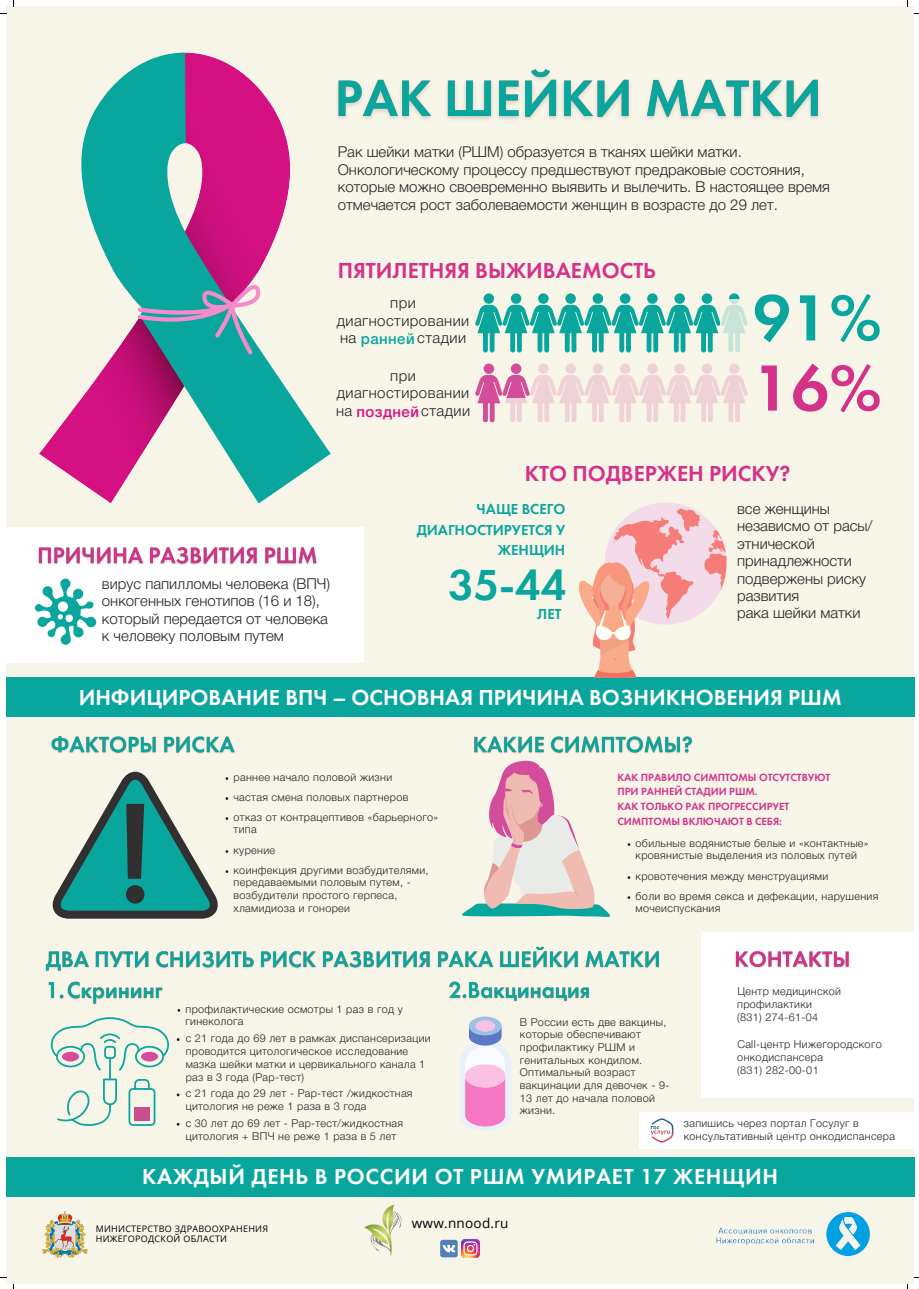
<style>
.page{position:relative;width:919px;height:1289px;background:#fff}
.page>*{position:absolute;margin:0;border:0;box-sizing:border-box;transform-origin:0 0}
.t1{font:67.5px "Futura Demi C";color:#09a69d}
.t2{font:67.5px "Futura Demi C";color:#d43189}
.t3{font:45px "Futura Demi C";color:#09a69d}
.t4{font:22.5px "Futura Demi C";color:#fff}
.t5{font:22.5px "Futura Demi C";color:#d43189}
.t6{font:22.5px "Futura Demi C";letter-spacing:.03em;color:#fff}
.t7{font:300 15px/17.5px "Helvetica Neue Cyr";color:#222}
.t8{font:300 15px "Helvetica Neue Cyr";letter-spacing:.03em;color:#222}
.t9{font:15px/20.9px "Futura Demi C";color:#09a69d;text-align:right}
.t10{font:500 15px "Helvetica Neue Cyr";letter-spacing:.03em;color:#09a69d}
.t11{font:500 15px "Helvetica Neue Cyr";letter-spacing:.03em;color:#db0e7d}
.t12{font:13.5px "Open Sans";letter-spacing:.02em;color:#000}
.t13{font:300 10.88px "Helvetica Neue Cyr";letter-spacing:.03em;color:#222}
.t14{font:300 10.8px/12.7px "Helvetica Neue Cyr";letter-spacing:.03em;color:#222}
.t15{font:10.8px/14.6px "Futura Demi C";color:#d43189}
.t16{font:9px "Open Sans";letter-spacing:.03em;color:#000}
.s1{font-weight:300;color:#222}
.s2{color:#f7f4e8}
</style>
<div class="page">
<div style="left:6px;top:6px;width:907px;height:1277px;background:#f7f4e8"></div>
<img style="left:364px;top:1205px;width:38px;height:49px">
<div style="left:399px;top:1234px;width:103px;height:28px;background:#f7f4e8"></div>
<img style="left:43px;top:1211px;width:45px;height:46px">
<img style="left:461px;top:1239px;width:18px;height:18px">
<svg style="left:440px;top:1239px;width:17px;height:18px"></svg>
<svg style="left:39px;top:414px;width:31px;height:61px"></svg>
<svg style="left:70px;top:53px;width:260px;height:450px"></svg>
<svg style="left:137px;top:285px;width:123px;height:69px;background:#5b99a7"></svg>
<div style="left:6px;top:677px;width:907px;height:39px;background:#09a69d"></div>
<div style="left:6px;top:1156px;width:907px;height:40px;background:#09a69d"></div>
<img style="left:826px;top:1212px;width:45px;height:44px">
<div style="left:483px;top:293px;width:11px;height:11px;background:#09a69d;border-radius:50%"></div>
<div style="left:510px;top:293px;width:11px;height:11px;background:#09a69d;border-radius:50%"></div>
<div style="left:538px;top:293px;width:10px;height:11px;background:#09a69d;border-radius:50%"></div>
<div style="left:565px;top:293px;width:10px;height:11px;background:#09a69d;border-radius:50%"></div>
<div style="left:592px;top:293px;width:11px;height:11px;background:#09a69d;border-radius:50%"></div>
<div style="left:619px;top:293px;width:11px;height:11px;background:#09a69d;border-radius:50%"></div>
<div style="left:647px;top:293px;width:10px;height:11px;background:#09a69d;border-radius:50%"></div>
<div style="left:674px;top:293px;width:10px;height:11px;background:#09a69d;border-radius:50%"></div>
<div style="left:701px;top:293px;width:11px;height:11px;background:#09a69d;border-radius:50%"></div>
<div style="left:728px;top:293px;width:11px;height:11px;background:#09a69d;border-radius:50%"></div>
<svg style="left:475px;top:305px;width:245px;height:47px"></svg>
<svg style="left:720px;top:299px;width:28px;height:54px"></svg>
<div style="left:483px;top:363px;width:11px;height:11px;background:#d34d9c;border-radius:50%"></div>
<div style="left:510px;top:363px;width:11px;height:11px;background:#d34d9c;border-radius:50%"></div>
<svg style="left:475px;top:375px;width:54px;height:47px"></svg>
<svg style="left:529px;top:363px;width:219px;height:59px"></svg>
<div style="left:6px;top:527px;width:358px;height:136px;background:#fff"></div>
<svg style="left:35px;top:578px;width:61px;height:66px"></svg>
<svg style="left:578px;top:508px;width:149px;height:169px"></svg>
<svg style="left:52px;top:771px;width:166px;height:147px"></svg>
<svg style="left:462px;top:762px;width:148px;height:154px"></svg>
<hr style="left:109px;top:1057px;width:2px;height:23px;background:#09a69d">
<svg style="left:128px;top:1079px;width:27px;height:46px"></svg>
<svg style="left:51px;top:1017px;width:118px;height:53px"></svg>
<svg style="left:57px;top:1078px;width:60px;height:47px"></svg>
<div style="left:134px;top:1106px;width:15px;height:13px;background:#c94e8c"></div>
<div style="left:701px;top:932px;width:212px;height:165px;background:#fff"></div>
<svg style="left:460px;top:1016px;width:51px;height:114px"></svg>
<img style="left:327px;top:63px;width:492px;height:75px">
<img style="left:38px;top:547px;width:279px;height:18px">
<img style="left:51px;top:736px;width:184px;height:18px">
<img style="left:474px;top:736px;width:218px;height:26px">
<img style="left:45px;top:946px;width:614px;height:26px">
<img style="left:735px;top:951px;width:115px;height:18px">
<svg style="left:503px;top:398px;width:25px;height:24px"></svg>
<img style="left:48px;top:981px;width:115px;height:24px">
<img style="left:449px;top:981px;width:140px;height:21px">
<img style="left:716px;top:1227px;width:98px;height:17px">
<div style="left:638px;top:1112px;width:275px;height:36px;background:#fff"></div>
<img style="left:650px;top:1118px;width:24px;height:25px">
<p class="t7" style="left:338px;top:145px;width:493px">Рак шейки матки (РШМ) образуется в тканях шейки матки.<br>Онкологическому процессу предшествуют предраковые состояния, которые можно своевременно выявить и вылечить. В настоящее время отмечается рост заболеваемости женщин в возрасте до 29 лет.</p>
<p class="t5" style="left:338px;top:261px;width:319px">ПЯТИЛЕТНЯЯ ВЫЖИВАЕМОСТЬ</p>
<p class="t7" style="left:390px;top:296px;width:27px">при</p>
<p class="t8" style="left:336px;top:315px;width:134px">диагностировании</p>
<p class="t10" style="left:340px;top:333px;width:76px"><span class="s1">на</span> ранней</p>
<p class="t7" style="left:404px;top:330px;width:64px"><span class="s2">й</span> стадии</p>
<p class="t7" style="left:390px;top:368px;width:27px">при</p>
<p class="t8" style="left:336px;top:387px;width:134px">диагностировании</p>
<p class="t7" style="left:336px;top:403px;width:18px">на</p>
<p class="t8" style="left:399px;top:405px;width:72px"><span class="s2">ей</span> стадии</p>
<p class="t11" style="left:356px;top:406px;width:64px">поздней</p>
<p class="t1" style="left:752px;top:290px;width:130px">91%</p>
<p class="t2" style="left:752px;top:360px;width:130px">16%</p>
<p class="t7" style="left:102px;top:576px;width:230px">вирус папилломы человека (ВПЧ) онкогенных генотипов (16 и 18), который передается от человека к человеку половым путем</p>
<p class="t5" style="left:524px;top:464px;width:267px">КТО ПОДВЕРЖЕН РИСКУ?</p>
<p class="t7" style="left:737px;top:501px;width:94px">все женщины</p>
<p class="t7" style="left:737px;top:518px;width:137px">независмо от расы/</p>
<p class="t7" style="left:737px;top:536px;width:116px">этнической принадлежности</p>
<p class="t7" style="left:737px;top:571px;width:130px">подвержены риску развития</p>
<p class="t7" style="left:737px;top:606px;width:125px">рака шейки матки</p>
<p class="t9" style="left:416px;top:499px;width:150px">ЧАЩЕ ВСЕГО<br>ДИАГНОСТИРУЕТСЯ У<br>ЖЕНЩИН</p>
<p class="t3" style="left:448px;top:565px;width:119px">35-44</p>
<p class="t9" style="left:537px;top:605px;width:26px">ЛЕТ</p>
<p class="t4" style="left:79px;top:688px;width:764px">ИНФИЦИРОВАНИЕ ВПЧ – ОСНОВНАЯ ПРИЧИНА ВОЗНИКНОВЕНИЯ РШМ</p>
<p class="t14" style="left:233px;top:771px;width:160px">раннее начало половой жизни</p>
<p class="t14" style="left:233px;top:811px;width:206px">отказ от контрацептивов «барьерного» типа</p>
<p class="t14" style="left:233px;top:791px;width:176px">частая смена половых партнеров</p>
<p class="t14" style="left:233px;top:844px;width:43px">курение</p>
<p class="t14" style="left:233px;top:864px;width:196px">коинфекция другими возбудителями, передаваемыми половым путем, - возбудители простого герпеса, хламидиоза и гонореи</p>
<p class="t14" style="left:185px;top:1003px;width:218px">профилактические осмотры 1 раз в год у гинеколога</p>
<p class="t14" style="left:186px;top:1032px;width:246px;line-height:13px">с 21 года до 69 лет в рамках диспансеризации проводится цитологическое исследование мазка шейки матки и цервикального канала 1 раз в 3 года (Рар-тест)</p>
<p class="t14" style="left:186px;top:1088px;width:228px;line-height:13px">c 21 года до 29 лет - Рар-тест /жидкостная цитология не реже 1 раза в 3 года</p>
<p class="t14" style="left:186px;top:1117px;width:219px;line-height:13px">с 30 лет до 69 лет - Рар-тест/жидкостная цитология + ВПЧ не реже 1 раза в 5 лет</p>
<p class="t15" style="left:617px;top:770px;width:214px">КАК ПРАВИЛО СИМПТОМЫ ОТСУТСТВУЮТ<br>ПРИ РАННЕЙ СТАДИИ РШМ.</p>
<p class="t15" style="left:617px;top:800px;width:173px">КАК ТОЛЬКО РАК ПРОГРЕССИРУЕТ<br>СИМПТОМЫ ВКЛЮЧАЮТ В СЕБЯ:</p>
<p class="t14" style="left:635px;top:837px;width:234px">обильные водянистые белые и «контактные» кровянистые выделения из половых путей</p>
<p class="t14" style="left:635px;top:870px;width:194px">кровотечения между менструациями</p>
<p class="t14" style="left:635px;top:890px;width:244px">боли во время секса и дефекации, нарушения мочеиспускания</p>
<p class="t14" style="left:519px;top:1016px;width:148px">В России есть две вакцины, которые обеспечивают профилактику РШМ и</p>
<p class="t14" style="left:519px;top:1054px;width:124px">генитальных кондилом.</p>
<p class="t14" style="left:519px;top:1067px;width:151px">Оптимальный возраст вакцинации для девочек - 9-<br>13 лет до начала половой жизни.</p>
<p class="t14" style="left:737px;top:986px;width:105px">Центр медицинской</p>
<p class="t14" style="left:737px;top:998px;width:76px">профилактики</p>
<p class="t14" style="left:737px;top:1011px;width:82px">(831) 274-61-04</p>
<p class="t13" style="left:737px;top:1040px;width:146px">Call-центр Нижегородского</p>
<p class="t13" style="left:737px;top:1053px;width:87px">онкодиспансера</p>
<p class="t13" style="left:737px;top:1066px;width:83px">(831) 282-00-01</p>
<p class="t14" style="left:683px;top:1117px;width:212px;line-height:13px">запишись через портал Госулуг в консультативный центр онкодиспансера</p>
<p class="t6" style="left:142px;top:1167px;width:637px">КАЖДЫЙ ДЕНЬ В РОССИИ ОТ РШМ УМИРАЕТ 17 ЖЕНЩИН</p>
<p class="t16" style="left:96px;top:1222px;width:174px">МИНИСТЕРСТВО ЗДРАВООХРАНЕНИЯ</p>
<p class="t16" style="left:96px;top:1232px;width:133px">НИЖЕГОРОДСКОЙ ОБЛАСТИ</p>
<p class="t12" style="left:411px;top:1213px;width:98px">www.nnood.ru</p>
</div>
